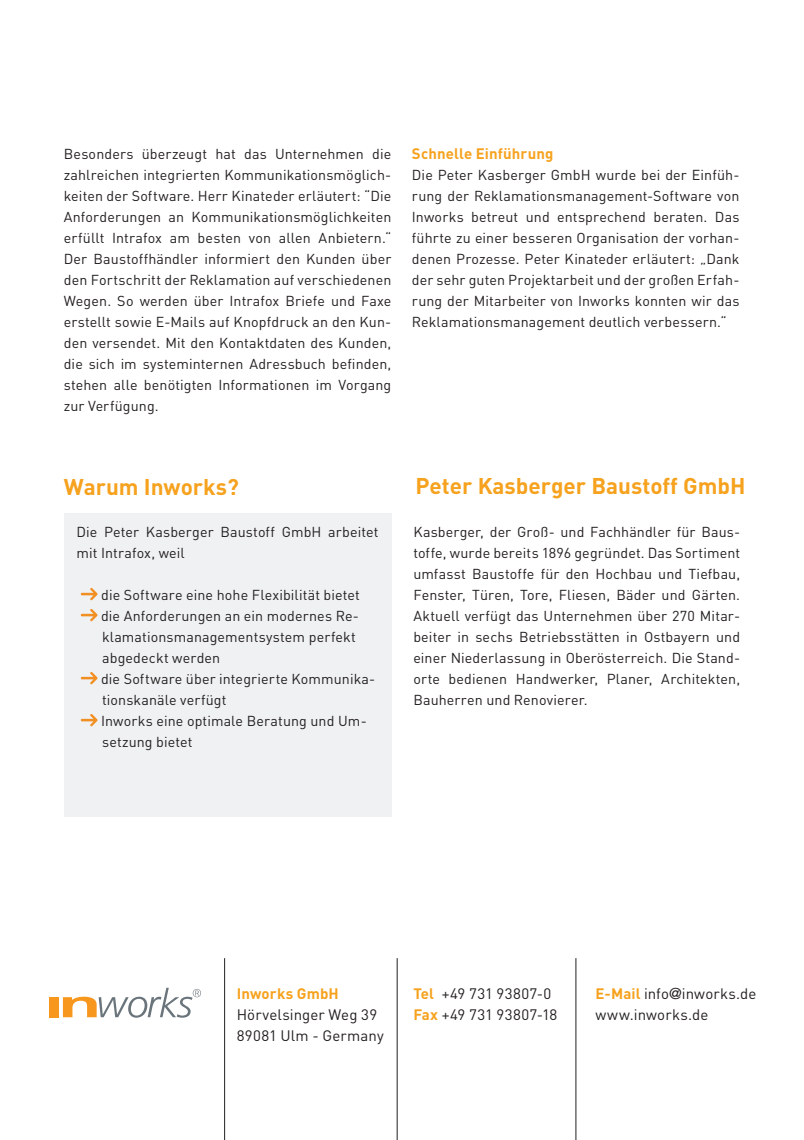
<style>
.page{position:relative;width:804px;height:1140px;background:#fff}
.page>*{position:absolute;margin:0;border:0;box-sizing:border-box;transform-origin:0 0}
.t1{font:700 22.5px "DIN";color:#f6a21e}
.t2{font:15px/21px "DIN";letter-spacing:.005em;color:#231f20}
.t3{font:700 15px "DIN";letter-spacing:.01em;color:#f6a21e}
.t4{font:14.25px/21px "DIN";letter-spacing:.01em;color:#231f20;text-align:justify}
.s1{font-weight:700;color:#f6a21e}
.s2{font-family:"DIN Neuzeit Grotesk";font-weight:700;font-stretch:condensed}
</style>
<div class="page">
<div style="left:64px;top:513px;width:327px;height:303px;background:#eff1f3"></div>
<svg style="left:81px;top:588px;width:16px;height:12px"></svg>
<svg style="left:81px;top:609px;width:16px;height:12px"></svg>
<svg style="left:81px;top:672px;width:16px;height:12px"></svg>
<svg style="left:81px;top:714px;width:16px;height:12px"></svg>
<hr style="left:224px;top:958px;width:1px;height:182px;background:#231f20">
<hr style="left:397px;top:958px;width:1px;height:182px;background:#231f20">
<hr style="left:575px;top:958px;width:1px;height:182px;background:#231f20">
<div style="left:50px;top:997px;width:9px;height:20px;background:#f7971d"></div>
<svg style="left:63px;top:987px;width:138px;height:30px"></svg>
<p class="t4" style="left:64px;top:143px;width:329px">Besonders überzeugt hat das Unternehmen die zahlreichen integrierten Kommunikationsmöglich&shy;keiten der Software. Herr Kinateder erläutert: “Die Anforderungen an Kommunikationsmöglichkeiten erfüllt Intrafox am besten von allen Anbietern.“ Der Baustoffhändler informiert den Kunden über den Fortschritt der Reklamation auf verschiedenen Wegen. So werden über Intrafox Briefe und Faxe erstellt sowie E-Mails auf Knopfdruck an den Kun&shy;den versendet. Mit den Kontaktdaten des Kunden, die sich im systeminternen Adressbuch befinden, stehen alle benötigten Informationen im Vorgang zur Verfügung.</p>
<p class="t3" style="left:412px;top:144px;width:143px">Schnelle Einführung</p>
<p class="t4" style="left:412px;top:164px;width:329px">Die Peter Kasberger GmbH wurde bei der Einfüh&shy;rung der Reklamationsmanagement-Software von Inworks betreut und entsprechend beraten. Das führte zu einer besseren Organisation der vorhan&shy;denen Prozesse. Peter Kinateder erläutert: „Dank der sehr guten Projektarbeit und der großen Erfah&shy;rung der Mitarbeiter von Inworks konnten wir das Reklamationsmanagement deutlich verbessern.“</p>
<h1 class="t1" style="left:64px;top:472px;width:176px">Warum Inworks?</h1>
<h1 class="t1" style="left:415px;top:471px;width:331px">Peter Kasberger Baustoff GmbH</h1>
<p class="t4" style="left:77px;top:521px;width:303px">Die Peter Kasberger Baustoff GmbH arbeitet mit Intrafox, weil</p>
<p class="t4" style="left:101px;top:584px;width:276px;text-align:left">die Software eine hohe Flexibilität bietet die Anforderungen an ein modernes Re&shy;klamationsmanagementsystem perfekt abgedeckt werden<br>die Software über integrierte Kommunika&shy;tionskanäle verfügt<br>Inworks eine optimale Beratung und Um&shy;setzung bietet</p>
<p class="t4" style="left:413px;top:521px;width:328px">Kasberger, der Groß- und Fachhändler für Baus&shy;toffe, wurde bereits 1896 gegründet. Das Sortiment umfasst Baustoffe für den Hochbau und Tiefbau, Fenster, Türen, Tore, Fliesen, Bäder und Gärten.<br>Aktuell verfügt das Unternehmen über 270 Mitar&shy;beiter in sechs Betriebsstätten in Ostbayern und einer Niederlassung in Oberösterreich. Die Stand&shy;orte bedienen Handwerker, Planer, Architekten, Bauherren und Renovierer.</p>
<p class="t3" style="left:237px;top:984px;width:103px">Inworks GmbH</p>
<p class="t2" style="left:237px;top:1004px;width:148px">Hörvelsinger Weg 39<br>89081 Ulm - Germany</p>
<p class="t2" style="left:413px;top:983px;width:145px"><span class="s1">Tel</span> +49 731 93807-0<br><span class="s1">Fax</span> +49 731 93807-18</p>
<p class="t2" style="left:595px;top:983px;width:162px"><span class="s1">E-Mail</span> info<span class="s2">@</span>inworks.de www.inworks.de</p>
</div>
